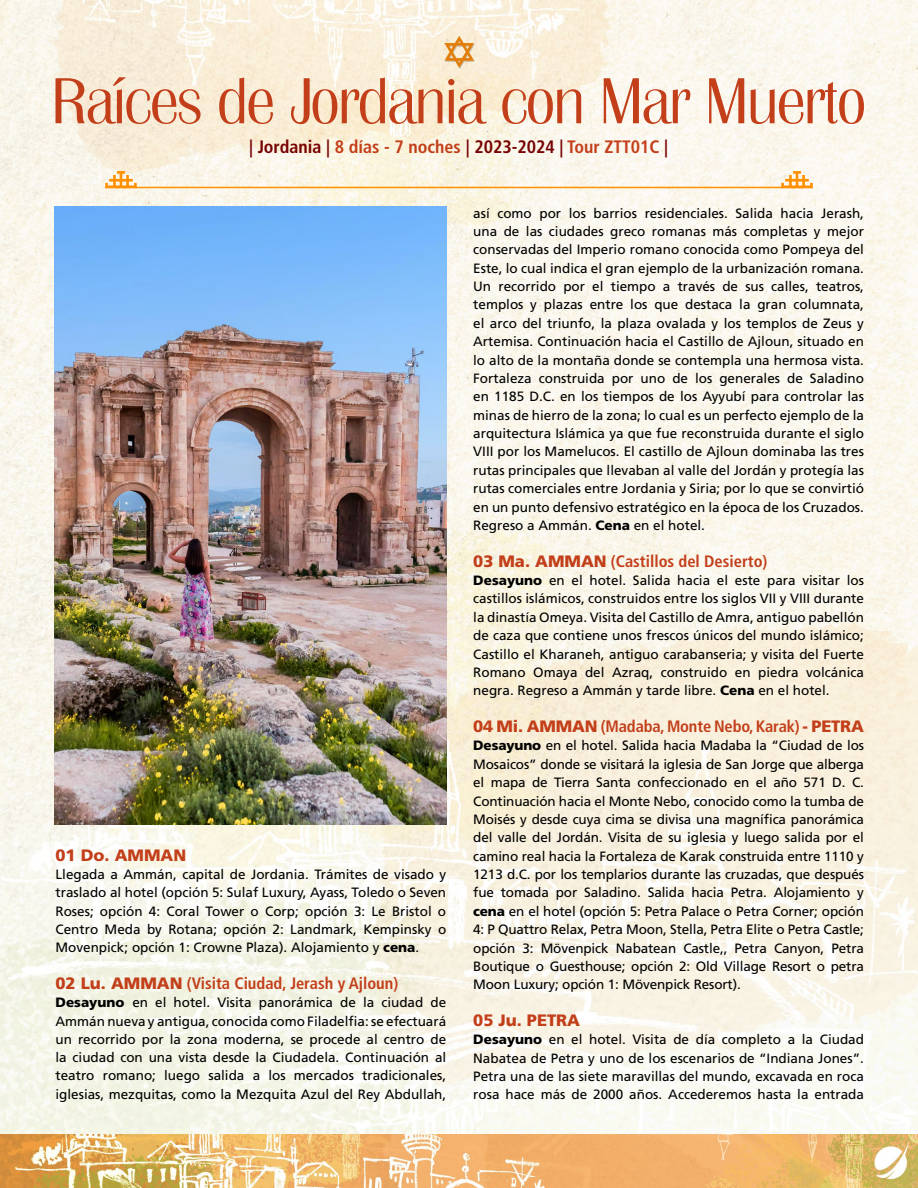
<style>
.page{position:relative;width:918px;height:1188px;background:#fff}
.page>*{position:absolute;margin:0;border:0;box-sizing:border-box;transform-origin:0 0}
.t1{font:67.5px "Britannic Light DTC";letter-spacing:-.035em;color:#c23f1a}
.t2{font:700 condensed 18px "Frutiger";color:#c23f1a}
.t3{font:700 condensed 16.5px "Frutiger";color:#c23f1a}
.t4{font:900 16.5px "Frutiger";color:#c23f1a}
.t5{font:13.5px/18.3px "Frutiger";color:#000;text-align:justify}
.s1{color:#760202}
.s2{font-weight:900}
.s3{font-weight:900;font-stretch:normal}
</style>
<div class="page">
<img style="left:0;top:0;width:918px;height:1134px">
<img style="left:0;top:1134px;width:918px;height:54px">
<img style="left:54px;top:207px;width:392px;height:618px">
<hr style="left:105px;top:187px;width:708px;height:1px;background:#ff9000">
<svg style="left:105px;top:171px;width:32px;height:17px"></svg>
<svg style="left:781px;top:171px;width:32px;height:17px"></svg>
<h1 class="t1" style="left:51px;top:56px;width:817px">Raíces de Jordania con Mar Muerto</h1>
<h2 class="t2" style="left:249px;top:136px;width:420px"><span class="s1">| Jordania |</span> 8 días - 7 noches <span class="s1">| 2023-2024 |</span> Tour ZTT01C <span class="s1">|</span></h2>
<p class="t4" style="left:56px;top:845px;width:132px">01 Do. AMMAN</p>
<p class="t5" style="left:56px;top:865px;width:392px">Llegada a Ammán, capital de Jordania. Trámites de visado y traslado al hotel (opción 5: Sulaf Luxury, Ayass, Toledo o Seven Roses; opción 4: Coral Tower o Corp; opción 3: Le Bristol o Centro Meda by Rotana; opción 2: Landmark, Kempinsky o Movenpick; opción 1: Crowne Plaza). Alojamiento y <span class="s2">cena</span>.</p>
<p class="t3" style="left:56px;top:973px;width:344px"><span class="s3">02 Lu. AMMAN</span> (Visita Ciudad, Jerash y Ajloun)</p>
<p class="t5" style="left:56px;top:993px;width:392px"><span class="s2">Desayuno</span> en el hotel. Visita panorámica de la ciudad de Ammán nueva y antigua, conocida como Filadelfia: se efectuará un recorrido por la zona moderna, se procede al centro de la ciudad con una vista desde la Ciudadela. Continuación al teatro romano; luego salida a los mercados tradicionales, iglesias, mezquitas, como la Mezquita Azul del Rey Abdullah,</p>
<p class="t5" style="left:473px;top:204px;width:392px">así como por los barrios residenciales. Salida hacia Jerash, una de las ciudades greco romanas más completas y mejor conservadas del Imperio romano conocida como Pompeya del Este, lo cual indica el gran ejemplo de la urbanización romana.<br>Un recorrido por el tiempo a través de sus calles, teatros, templos y plazas entre los que destaca la gran columnata, el arco del triunfo, la plaza ovalada y los templos de Zeus y Artemisa. Continuación hacia el Castillo de Ajloun, situado en lo alto de la montaña donde se contempla una hermosa vista.<br>Fortaleza construida por uno de los generales de Saladino en 1185 D.C. en los tiempos de los Ayyubí para controlar las minas de hierro de la zona; lo cual es un perfecto ejemplo de la arquitectura Islámica ya que fue reconstruida durante el siglo VIII por los Mamelucos. El castillo de Ajloun dominaba las tres rutas principales que llevaban al valle del Jordán y protegía las rutas comerciales entre Jordania y Siria; por lo que se convirtió en un punto defensivo estratégico en la época de los Cruzados.<br>Regreso a Ammán. <span class="s2">Cena</span> en el hotel.</p>
<p class="t3" style="left:473px;top:551px;width:296px"><span class="s3">03 Ma. AMMAN</span> (Castillos del Desierto)</p>
<p class="t5" style="left:473px;top:571px;width:392px"><span class="s2">Desayuno</span> en el hotel. Salida hacia el este para visitar los castillos islámicos, construidos entre los siglos VII y VIII durante la dinastía Omeya. Visita del Castillo de Amra, antiguo pabellón de caza que contiene unos frescos únicos del mundo islámico; Castillo el Kharaneh, antiguo carabanseria; y visita del Fuerte Romano Omaya del Azraq, construido en piedra volcánica negra. Regreso a Ammán y tarde libre. <span class="s2">Cena</span> en el hotel.</p>
<p class="t3" style="left:473px;top:717px;width:392px"><span class="s3">04 Mi. AMMAN</span> (Madaba, Monte Nebo, Karak) <span class="s3">- PETRA</span></p>
<p class="t5" style="left:473px;top:737px;width:392px"><span class="s2">Desayuno</span> en el hotel. Salida hacia Madaba la “Ciudad de los Mosaicos” donde se visitará la iglesia de San Jorge que alberga el mapa de Tierra Santa confeccionado en el año 571 D. C.<br>Continuación hacia el Monte Nebo, conocido como la tumba de Moisés y desde cuya cima se divisa una magnífica panorámica del valle del Jordán. Visita de su iglesia y luego salida por el camino real hacia la Fortaleza de Karak construida entre 1110 y 1213 d.C. por los templarios durante las cruzadas, que después fue tomada por Saladino. Salida hacia Petra. Alojamiento y <span class="s2">cena</span> en el hotel (opción 5: Petra Palace o Petra Corner; opción 4: P Quattro Relax, Petra Moon, Stella, Petra Elite o Petra Castle; opción 3: Mövenpick Nabatean Castle,, Petra Canyon, Petra Boutique o Guesthouse; opción 2: Old Village Resort o petra Moon Luxury; opción 1: Mövenpick Resort).</p>
<p class="t4" style="left:473px;top:1010px;width:108px">05 Ju. PETRA</p>
<p class="t5" style="left:473px;top:1030px;width:392px"><span class="s2">Desayuno</span> en el hotel. Visita de día completo a la Ciudad Nabatea de Petra y uno de los escenarios de “Indiana Jones”.<br>Petra una de las siete maravillas del mundo, excavada en roca rosa hace más de 2000 años. Accederemos hasta la entrada</p>
</div>
